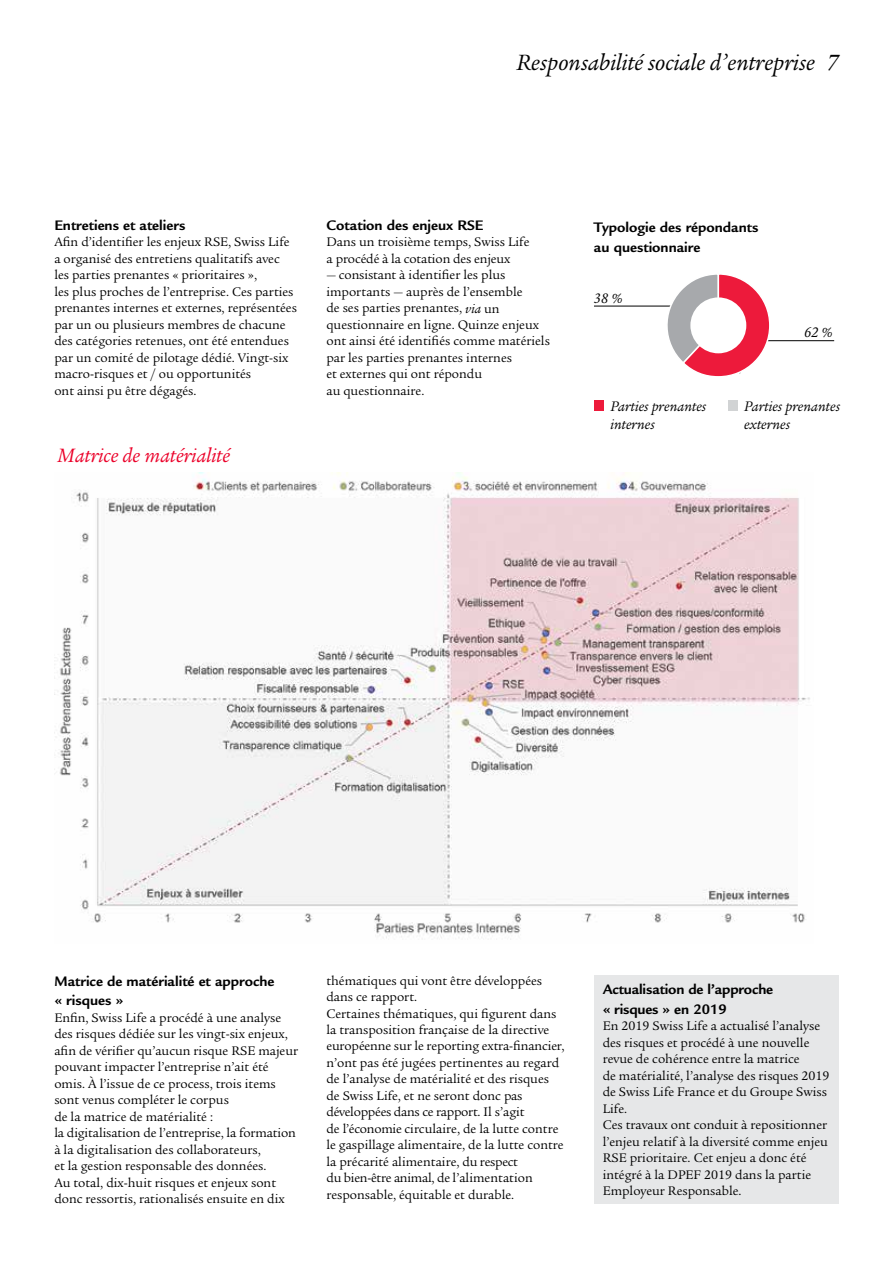
<style>
.page{position:relative;width:893px;height:1263px;background:#fff}
.page>*{position:absolute;margin:0;border:0;box-sizing:border-box;transform-origin:0 0}
.t1{font:italic 24px "Legacy Serif LT";color:#000}
.t2{font:italic 21px "Legacy Serif LT";color:#eb0029}
.t3{font:700 15px/19.5px "Legacy Sans";color:#000}
.t4{font:italic 15px/18px "Legacy Serif LT";color:#000}
.t5{font:700 15px/19.5px "Legacy Sans LT";letter-spacing:-.01em;color:#000}
.t6{font:13.5px/16.5px "Legacy Serif LT";color:#000}
.s1{font-style:italic;font-size:13.8px}
</style>
<div class="page">
<img style="left:54px;top:473px;width:756px;height:467px">
<div style="left:594px;top:400px;width:10px;height:11px;background:#ed1a3b"></div>
<div style="left:728px;top:400px;width:10px;height:11px;background:#d1d3d4"></div>
<div style="left:594px;top:975px;width:244px;height:228px;background:#e6e7e8"></div>
<svg style="left:594px;top:274px;width:240px;height:103px"></svg>
<div style="left:690px;top:297px;width:56px;height:56px;background:#fff;border-radius:50%"></div>
<h1 class="t1" style="left:516px;top:48px;width:324px">Responsabilité sociale d’entreprise 7</h1>
<p class="t3" style="left:54px;top:216px;width:133px">Entretiens et ateliers</p>
<p class="t6" style="left:54px;top:234px;width:244px">Afin d’identifier les enjeux RSE, Swiss Life a organisé des entretiens qualitatifs avec les parties prenantes « prioritaires »,<br>les plus proches de l’entreprise. Ces parties prenantes internes et externes, représentées par un ou plusieurs membres de chacune des catégories retenues, ont été entendues par un comité de pilotage dédié. Vingt-six macro-risques et / ou opportunités<br>ont ainsi pu être dégagés.</p>
<h2 class="t2" style="left:58px;top:444px;width:174px">Matrice de matérialité</h2>
<p class="t3" style="left:326px;top:216px;width:159px">Cotation des enjeux RSE</p>
<p class="t6" style="left:326px;top:234px;width:205px">Dans un troisième temps, Swiss Life a procédé à la cotation des enjeux</p>
<p class="t6" style="left:326px;top:267px;width:225px">— consistant à identifier les plus importants — auprès de l’ensemble<br>de ses parties prenantes, <span class="s1">via</span> un questionnaire en ligne. Quinze enjeux ont ainsi été identifiés comme matériels par les parties prenantes internes<br>et externes qui ont répondu<br>au questionnaire.</p>
<p class="t3" style="left:594px;top:218px;width:166px">Typologie des répondants au questionnaire</p>
<p class="t4" style="left:594px;top:289px;width:30px">38 %</p>
<p class="t4" style="left:804px;top:324px;width:30px">62 %</p>
<p class="t4" style="left:610px;top:397px;width:97px">Parties prenantes internes</p>
<p class="t4" style="left:744px;top:397px;width:97px">Parties prenantes externes</p>
<p class="t3" style="left:54px;top:971px;width:222px">Matrice de matérialité et approche « risques »</p>
<p class="t6" style="left:54px;top:1009px;width:245px">Enfin, Swiss Life a procédé à une analyse des risques dédiée sur les vingt-six enjeux, afin de vérifier qu’aucun risque RSE majeur pouvant impacter l’entreprise n’ait été omis. À l’issue de ce process, trois items sont venus compléter le corpus<br>de la matrice de matérialité :<br>la digitalisation de l’entreprise, la formation à la digitalisation des collaborateurs,<br>et la gestion responsable des données.<br>Au total, dix-huit risques et enjeux sont donc ressortis, rationalisés ensuite en dix</p>
<p class="t6" style="left:326px;top:972px;width:240px">thématiques qui vont être développées dans ce rapport.<br>Certaines thématiques, qui figurent dans la transposition française de la directive européenne sur le reporting extra-financier, n’ont pas été jugées pertinentes au regard de l’analyse de matérialité et des risques de Swiss Life, et ne seront donc pas développées dans ce rapport. Il s’agit<br>de l’économie circulaire, de la lutte contre le gaspillage alimentaire, de la lutte contre la précarité alimentaire, du respect<br>du bien-être animal, de l’alimentation responsable, équitable et durable.</p>
<p class="t5" style="left:603px;top:980px;width:172px">Actualisation de l’approche « risques » en 2019</p>
<p class="t6" style="left:603px;top:1018px;width:228px">En 2019 Swiss Life a actualisé l’analyse des risques et procédé à une nouvelle revue de cohérence entre la matrice<br>de matérialité, l’analyse des risques 2019 de Swiss Life France et du Groupe Swiss Life.<br>Ces travaux ont conduit à repositionner l’enjeu relatif à la diversité comme enjeu RSE prioritaire. Cet enjeu a donc été intégré à la DPEF 2019 dans la partie Employeur Responsable.</p>
</div>
